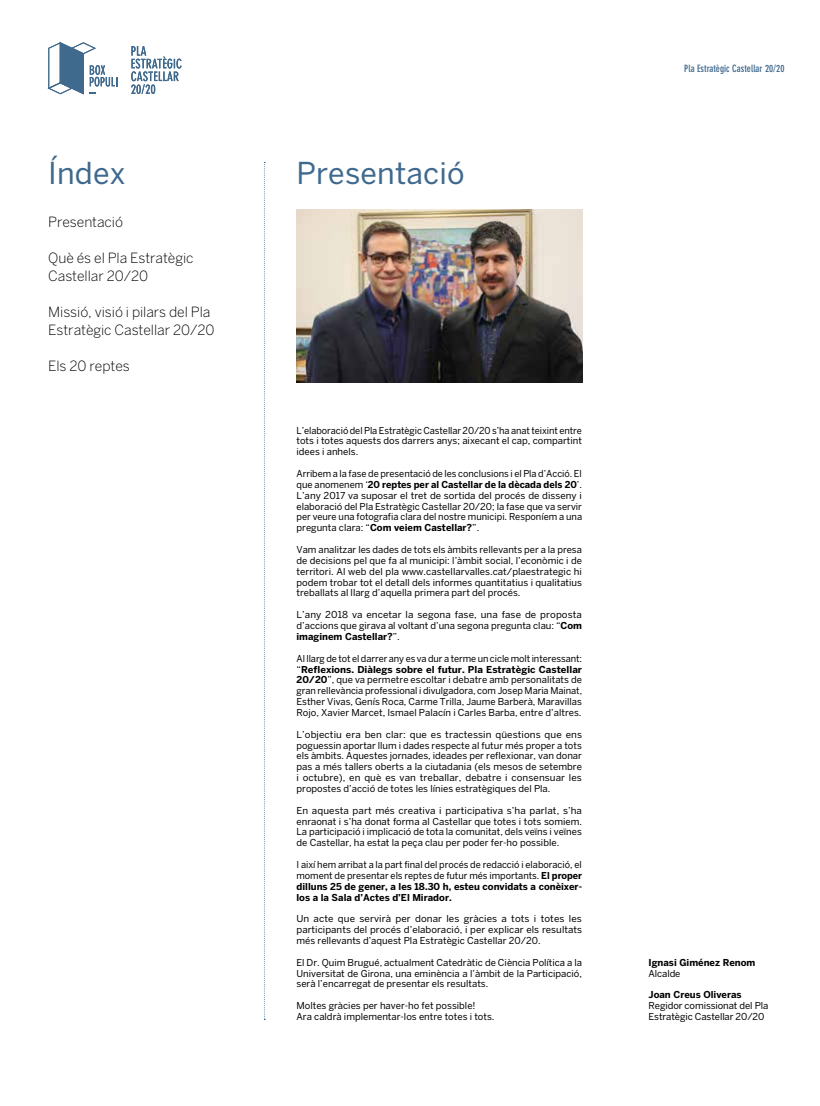
<style>
.page{position:relative;width:820px;height:1106px;background:#fff}
.page>*{position:absolute;margin:0;border:0;box-sizing:border-box;transform-origin:0 0}
.t1{font:30px "Benton Sans";letter-spacing:.005em;color:#3f698d}
.t2{font:300 14px/18px "Benton Sans";letter-spacing:-.005em;color:#000}
.t3{font:700 condensed 10px "DIN Neuzeit Grotesk";letter-spacing:.005em;color:#3f698d}
.t4{font:9.5px/10.9px "Benton Sans";color:#000;text-align:justify}
.t5{font:700 9.5px "Benton Sans";color:#000}
.s1{font-weight:700}
</style>
<div class="page">
<svg style="left:264px;top:162px;width:1px;height:858px"></svg>
<svg style="left:131px;top:46px;width:50px;height:48px"></svg>
<svg style="left:48px;top:42px;width:69px;height:52px"></svg>
<img style="left:297px;top:209px;width:284px;height:174px">
<h1 class="t1" style="left:48px;top:155px;width:79px">Índex</h1>
<h2 class="t2" style="left:48px;top:212px;width:76px">Presentació</h2>
<h2 class="t2" style="left:48px;top:248px;width:147px">Què és el Pla Estratègic<br>Castellar 20/20</h2>
<h2 class="t2" style="left:48px;top:302px;width:168px">Missió, visió i pilars del Pla<br>Estratègic Castellar 20/20</h2>
<h2 class="t2" style="left:48px;top:356px;width:83px">Els 20 reptes</h2>
<h1 class="t1" style="left:296px;top:155px;width:170px">Presentació</h1>
<p class="t3" style="left:684px;top:62px;width:102px">Pla Estratègic Castellar 20/20</p>
<p class="t4" style="left:296px;top:424px;width:287px">L’elaboració del Pla Estratègic Castellar 20/20 s’ha anat teixint entre tots i totes aquests dos darrers anys; aixecant el cap, compartint idees i anhels.</p>
<p class="t4" style="left:296px;top:468px;width:287px">Arribem a la fase de presentació de les conclusions i el Pla d’Acció. El que anomenem ‘<span class="s1">20 reptes per al Castellar de la dècada dels 20</span>’.<br>L’any 2017 va suposar el tret de sortida del procés de disseny i elaboració del Pla Estratègic Castellar 20/20; la fase que va servir per veure una fotografia clara del nostre municipi. Responíem a una pregunta clara: “<span class="s1">Com veiem Castellar?</span>”.</p>
<p class="t4" style="left:296px;top:544px;width:287px">Vam analitzar les dades de tots els àmbits rellevants per a la presa de decisions pel que fa al municipi: l’àmbit social, l’econòmic i de territori. Al web del pla www.castellarvalles.cat/plaestrategic hi podem trobar tot el detall dels informes quantitatius i qualitatius treballats al llarg d’aquella primera part del procés.</p>
<p class="t4" style="left:296px;top:609px;width:287px">L’any 2018 va encetar la segona fase, una fase de proposta d’accions que girava al voltant d’una segona pregunta clau: “<span class="s1">Com imaginem Castellar?</span>”.</p>
<p class="t4" style="left:296px;top:652px;width:287px">Al llarg de tot el darrer any es va dur a terme un cicle molt interessant: “<span class="s1">Reflexions. Diàlegs sobre el futur. Pla Estratègic Castellar 20/20</span>”, que va permetre escoltar i debatre amb personalitats de gran rellevància professional i divulgadora, com Josep Maria Mainat, Esther Vivas, Genís Roca, Carme Trilla, Jaume Barberà, Maravillas Rojo, Xavier Marcet, Ismael Palacín i Carles Barba, entre d’altres.</p>
<p class="t4" style="left:296px;top:728px;width:287px">L’objectiu era ben clar: que es tractessin qüestions que ens poguessin aportar llum i dades respecte al futur més proper a tots els àmbits. Aquestes jornades, ideades per reflexionar, van donar pas a més tallers oberts a la ciutadania (els mesos de setembre i octubre), en què es van treballar, debatre i consensuar les propostes d’acció de totes les línies estratègiques del Pla.</p>
<p class="t4" style="left:296px;top:804px;width:287px">En aquesta part més creativa i participativa s’ha parlat, s’ha enraonat i s’ha donat forma al Castellar que totes i tots somiem.<br>La participació i implicació de tota la comunitat, dels veïns i veïnes de Castellar, ha estat la peça clau per poder fer-ho possible.</p>
<p class="t4" style="left:296px;top:859px;width:287px">I així hem arribat a la part final del procés de redacció i elaboració, el moment de presentar els reptes de futur més importants. <span class="s1">El proper dilluns 25 de gener, a les 18.30 h, esteu convidats a conèixer&shy;los a la Sala d’Actes d’El Mirador.</span></p>
<p class="t4" style="left:296px;top:913px;width:287px">Un acte que servirà per donar les gràcies a tots i totes les participants del procés d’elaboració, i per explicar els resultats més rellevants d’aquest Pla Estratègic Castellar 20/20.</p>
<p class="t4" style="left:296px;top:956px;width:287px">El Dr. Quim Brugué, actualment Catedràtic de Ciència Política a la Universitat de Girona, una eminència a l’àmbit de la Participació, serà l’encarregat de presentar els resultats.</p>
<p class="t4" style="left:296px;top:1000px;width:199px">Moltes gràcies per haver-ho fet possible!<br>Ara caldrà implementar-los entre totes i tots.</p>
<p class="t5" style="left:648px;top:956px;width:108px">Ignasi Giménez Renom</p>
<p class="t4" style="left:648px;top:967px;width:33px">Alcalde</p>
<p class="t5" style="left:648px;top:989px;width:94px">Joan Creus Oliveras</p>
<p class="t4" style="left:648px;top:1000px;width:121px">Regidor comissionat del Pla<br>Estratègic Castellar 20/20</p>
</div>
